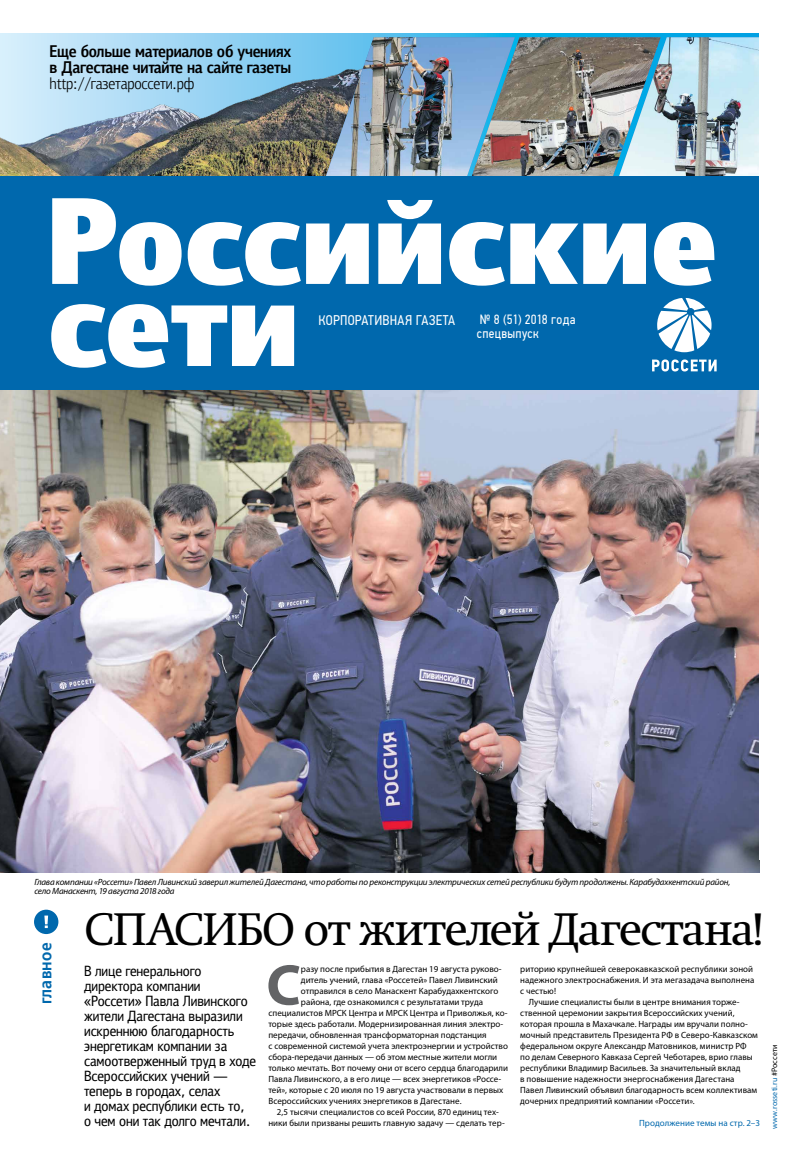
<style>
.page{position:relative;width:794px;height:1163px;background:#fff}
.page>*{position:absolute;margin:0;border:0;box-sizing:border-box;transform-origin:0 0}
.t1{font:700 58px "Myriad Pro";color:#636466}
.t2{font:45.2px "Swift C";letter-spacing:-.025em;color:#000}
.t3{font:17px "Free Set Demi C";letter-spacing:.01em;color:#0068ad;scale:.9 1}
.t4{font:14px "PF Din Text Cond Pro";letter-spacing:.015em;color:#fff}
.t5{font:13.4px/14px "PF Din Text Cond Pro";letter-spacing:.025em;color:#fff}
.t6{font:9px "Myriad Pro";color:#000}
.t7{font:italic 9px/9px "Myriad Pro";letter-spacing:-.02em;color:#000}
.t8{font:9px "Myriad Pro";letter-spacing:.005em;color:#0068ad}
.t9{font:8px "Myriad Pro";letter-spacing:.01em;color:#0068ad}
.s1{color:#000}
</style>
<div class="page">
<img style="left:0;top:390px;width:760px;height:482px">
<svg style="left:0;top:33px;width:759px;height:8px;background:#6fc9f0"></svg>
<img style="left:0;top:41px;width:324px;height:135px">
<img style="left:324px;top:37px;width:293px;height:139px">
<img style="left:617px;top:37px;width:142px;height:139px">
<div style="left:0;top:176px;width:760px;height:214px;background:#0068ad"></div>
<svg style="left:51px;top:304px;width:243px;height:63px"></svg>
<svg style="left:52px;top:198px;width:662px;height:87px"></svg>
<div style="left:34px;top:909px;width:24px;height:24px;background:#0068ad;border-radius:50%"></div>
<svg style="left:44px;top:915px;width:4px;height:12px"></svg>
<svg style="left:657px;top:298px;width:54px;height:54px"></svg>
<svg style="left:652px;top:359px;width:64px;height:12px"></svg>
<svg style="left:50px;top:45px;width:241px;height:47px;background:#a3d7f3"></svg>
<h3 class="t4" style="left:319px;top:311px;width:138px">КОРПОРАТИВНАЯ ГАЗЕТА</h3>
<h3 class="t5" style="left:477px;top:312px;width:100px">№ 8 (51) 2018 года спецвыпуск</h3>
<p class="t7" style="left:34px;top:877px;width:697px">Глава компании «Россети» Павел Ливинский заверил жителей Дагестана, что работы по реконструкции электрических сетей республики будут продолжены. Карабудахкентский район, село Манаскент, 19 августа 2018 года</p>
<h3 class="t3" style="left:36px;top:1004px;width:70px;rotate:-90deg">главное</h3>
<h2 class="t2" style="left:84px;top:902px;width:681px">СПАСИБО от жителей Дагестана!</h2>
<h1 class="t1" style="left:266px;top:947px;width:36px">С</h1>
<p class="t6" style="left:301px;top:962px;width:202px">разу после прибытия в Дагестан 19 августа руково-</p>
<p class="t6" style="left:520px;top:962px;width:234px">риторию крупнейшей северокавказской республики зоной</p>
<p class="t6" style="left:520px;top:973px;width:236px">надежного электроснабжения. И эта мегазадача выполнена</p>
<p class="t6" style="left:520px;top:984px;width:37px">с честью!</p>
<p class="t6" style="left:529px;top:995px;width:212px">Лучшие специалисты были в центре внимания торже-</p>
<p class="t6" style="left:520px;top:1006px;width:216px">ственной церемонии закрытия Всероссийских учений,</p>
<p class="t6" style="left:520px;top:1017px;width:229px">которая прошла в Махачкале. Награды им вручали полно-</p>
<p class="t6" style="left:520px;top:1028px;width:239px">мочный представитель Президента РФ в Северо-Кавказском</p>
<p class="t6" style="left:520px;top:1039px;width:228px">федеральном округе Александр Матовников, министр РФ</p>
<p class="t6" style="left:520px;top:1050px;width:234px">по делам Северного Кавказа Сергей Чеботарев, врио главы</p>
<p class="t6" style="left:520px;top:1061px;width:222px">республики Владимир Васильев. За значительный вклад</p>
<p class="t6" style="left:520px;top:1072px;width:216px">в повышение надежности энергоснабжения Дагестана</p>
<p class="t6" style="left:520px;top:1083px;width:238px">Павел Ливинский объявил благодарность всем коллективам</p>
<p class="t6" style="left:520px;top:1094px;width:176px">дочерних предприятий компании «Россети».</p>
<p class="t8" style="left:639px;top:1116px;width:122px">Продолжение темы на стр. 2–3</p>
<p class="t6" style="left:301px;top:973px;width:198px">дитель учений, глава «Россетей» Павел Ливинский</p>
<p class="t6" style="left:301px;top:984px;width:199px">отправился в село Манаскент Карабудахкентского</p>
<p class="t6" style="left:301px;top:995px;width:184px">района, где ознакомился с результатами труда</p>
<p class="t6" style="left:268px;top:1006px;width:241px">специалистов МРСК Центра и МРСК Центра и Приволжья, ко-</p>
<p class="t6" style="left:268px;top:1017px;width:236px">торые здесь работали. Модернизированная линия электро-</p>
<p class="t6" style="left:268px;top:1028px;width:220px">передачи, обновленная трансформаторная подстанция</p>
<p class="t6" style="left:268px;top:1039px;width:241px">с современной системой учета электроэнергии и устройство</p>
<p class="t6" style="left:268px;top:1050px;width:230px">сбора-передачи данных — об этом местные жители могли</p>
<p class="t6" style="left:268px;top:1061px;width:241px">только мечтать. Вот почему они от всего сердца благодарили</p>
<p class="t6" style="left:268px;top:1072px;width:234px">Павла Ливинского, а в его лице — всех энергетиков «Россе-</p>
<p class="t6" style="left:268px;top:1083px;width:236px">тей», которые с 20 июля по 19 августа участвовали в первых</p>
<p class="t6" style="left:268px;top:1094px;width:195px">Всероссийских учениях энергетиков в Дагестане.</p>
<p class="t6" style="left:277px;top:1105px;width:223px">2,5 тысячи специалистов со всей России, 870 единиц тех-</p>
<p class="t6" style="left:268px;top:1116px;width:238px">ники были призваны решить главную задачу — сделать тер-</p>
<p class="t9" style="left:769px;top:1128px;width:86px;rotate:-90deg">www.rosseti.ru <span class="s1">#Россети</span></p>
</div>
